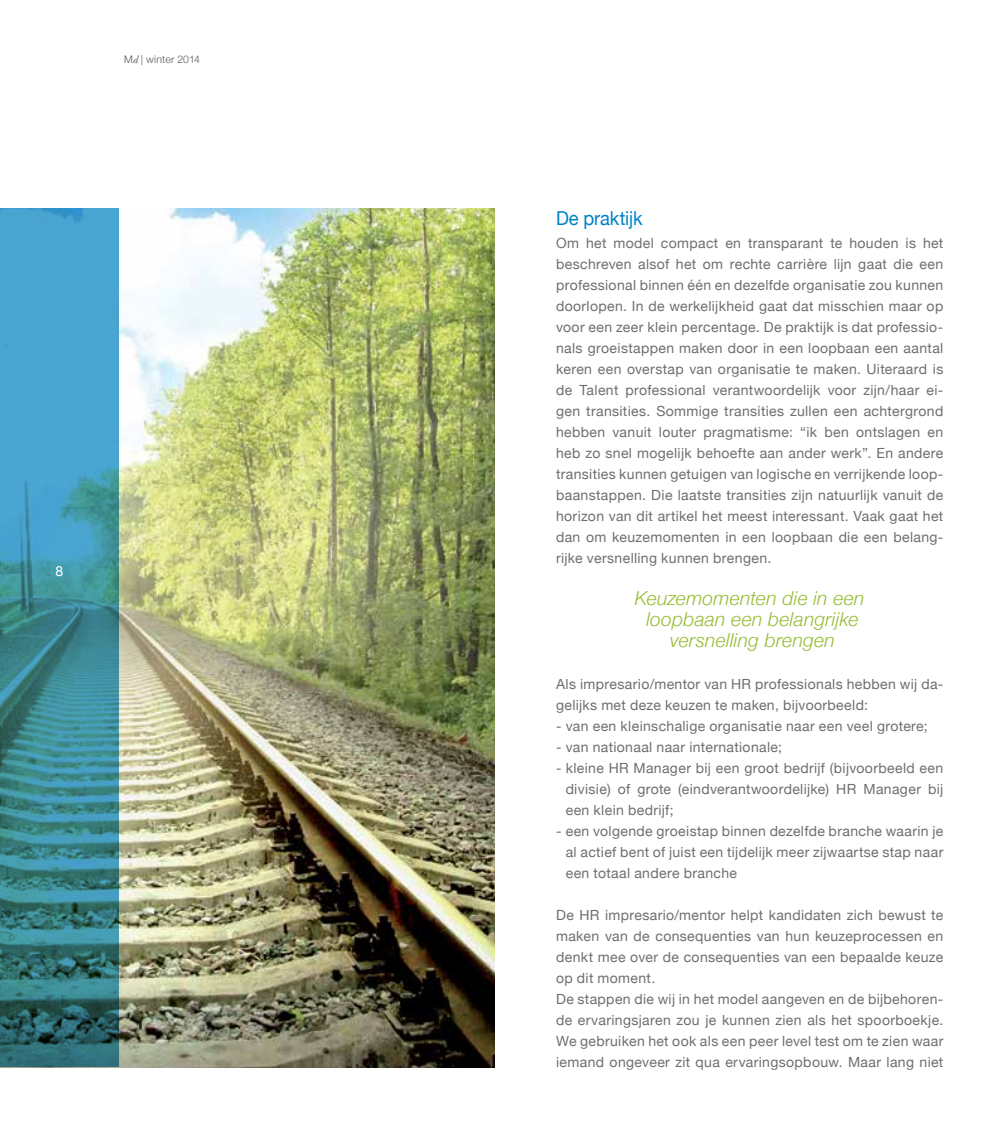
<style>
.page{position:relative;width:993px;height:1141px;background:#fff}
.page>*{position:absolute;margin:0;border:0;box-sizing:border-box;transform-origin:0 0}
.t1{font:italic 300 19.25px/21px "Helvetica Neue";letter-spacing:.015em;color:#96bc33;text-align:center}
.t2{font:19.25px "Helvetica Neue";letter-spacing:-.005em;color:#0082c7;scale:.95 1}
.t3{font:14px/21px "Helvetica Neue";letter-spacing:.025em;color:#6d6e71;text-align:justify}
.t4{font:14px "Helvetica Neue";color:#fff}
.t5{font:300 10.5px "Helvetica Neue";letter-spacing:.015em;color:#58595b}
.s1{font-family:"Adobe Garamond Pro";font-weight:400;font-style:italic}
</style>
<div class="page">
<img style="left:118px;top:208px;width:376px;height:859px">
<svg style="left:0;top:208px;width:118px;height:859px;background:#3f8ea4"></svg>
<p class="t5" style="left:124px;top:53px;width:77px">M<span class="s1">d</span> | winter 2014</p>
<p class="t4" style="left:55px;top:563px;width:9px">8</p>
<h1 class="t2" style="left:556px;top:207px;width:92px">De praktijk</h1>
<p class="t3" style="left:556px;top:232px;width:388px">Om het model compact en transparant te houden is het beschreven alsof het om rechte carrière lijn gaat die een professional binnen één en dezelfde organisatie zou kunnen doorlopen. In de werkelijkheid gaat dat misschien maar op voor een zeer klein percentage. De praktijk is dat professio&shy;nals groeistappen maken door in een loopbaan een aantal keren een overstap van organisatie te maken. Uiteraard is de Talent professional verantwoordelijk voor zijn/haar ei&shy;gen transities. Sommige transities zullen een achtergrond hebben vanuit louter pragmatisme: “ik ben ontslagen en heb zo snel mogelijk behoefte aan ander werk”. En andere transities kunnen getuigen van logische en verrijkende loop&shy;baanstappen. Die laatste transities zijn natuurlijk vanuit de horizon van dit artikel het meest interessant. Vaak gaat het dan om keuzemomenten in een loopbaan die een belang&shy;rijke versnelling kunnen brengen.</p>
<h1 class="t1" style="left:634px;top:587px;width:231px">Keuzemomenten die in een loopbaan een belangrijke versnelling brengen</h1>
<p class="t3" style="left:556px;top:673px;width:388px">Als impresario/mentor van HR professionals hebben wij da&shy;gelijks met deze keuzen te maken, bijvoorbeeld:</p>
<p class="t3" style="left:556px;top:715px;width:373px">- van een kleinschalige organisatie naar een veel grotere;</p>
<p class="t3" style="left:556px;top:736px;width:227px">- van nationaal naar internationale;</p>
<p class="t3" style="left:565px;top:757px;width:379px;text-indent:-10px">- kleine HR Manager bij een groot bedrijf (bijvoorbeeld een divisie) of grote (eindverantwoordelijke) HR Manager bij een klein bedrijf;</p>
<p class="t3" style="left:565px;top:820px;width:379px;text-indent:-10px">- een volgende groeistap binnen dezelfde branche waarin je al actief bent of juist een tijdelijk meer zijwaartse stap naar een totaal andere branche</p>
<p class="t3" style="left:556px;top:904px;width:388px;text-align:left">De HR impresario/mentor helpt kandidaten zich bewust te maken van de consequenties van hun keuzeprocessen en denkt mee over de consequenties van een bepaalde keuze op dit moment.<br>De stappen die wij in het model aangeven en de bijbehoren&shy;de ervaringsjaren zou je kunnen zien als het spoorboekje.<br>We gebruiken het ook als een peer level test om te zien waar iemand ongeveer zit qua ervaringsopbouw. Maar lang niet</p>
</div>
